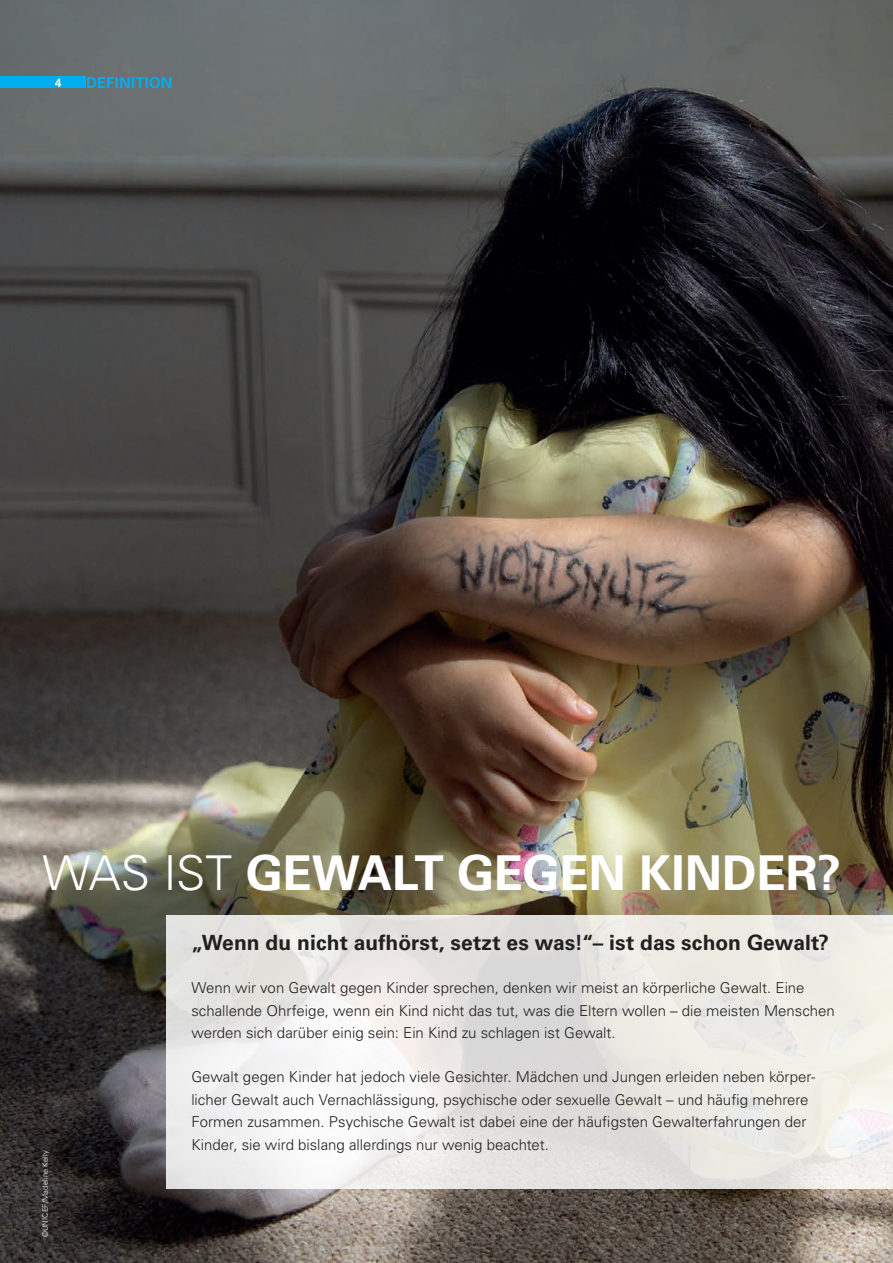
<style>
.page{position:relative;width:893px;height:1263px;background:#fff}
.page>*{position:absolute;margin:0;border:0;box-sizing:border-box;transform-origin:0 0}
.t1{font:700 48px "Univers LT Std";letter-spacing:-.01em;color:#fff}
.t2{font:700 21px "Univers LT Std";letter-spacing:.005em;color:#231f20}
.t3{font:300 15px/22.5px "Univers LT Std";color:#231f20}
.t4{font:700 15px "Univers LT Std";letter-spacing:.01em;color:#00aeef}
.t5{font:700 12px "Univers LT Std";color:#fff;scale:.95 1}
.t6{font:300 7.5px "Univers LT Std";letter-spacing:.02em;color:#fff}
.s1{font-weight:300}
</style>
<div class="page">
<img style="left:0;top:0;width:893px;height:1263px">
<div style="left:0;top:77px;width:85px;height:11px;background:#00aeef"></div>
<svg style="left:166px;top:915px;width:727px;height:273px;fill:#eceae5"></svg>
<p class="t5" style="left:55px;top:75px;width:8px">4</p>
<p class="t4" style="left:86px;top:74px;width:88px">DEFINITION</p>
<h1 class="t1" style="left:43px;top:844px;width:800px"><span class="s1">WAS IST</span> GEWALT GEGEN KINDER?</h1>
<p class="t6" style="left:41px;top:1237px;width:88px;rotate:-90deg">©UNICEF/Madeline Kelly</p>
<h2 class="t2" style="left:191px;top:930px;width:639px">„Wenn du nicht aufhörst, setzt es was!“– ist das schon Gewalt?</h2>
<p class="t3" style="left:191px;top:977px;width:645px">Wenn wir von Gewalt gegen Kinder sprechen, denken wir meist an körperliche Gewalt. Eine schallende Ohrfeige, wenn ein Kind nicht das tut, was die Eltern wollen – die meisten Menschen werden sich darüber einig sein: Ein Kind zu schlagen ist Gewalt.</p>
<p class="t3" style="left:191px;top:1066px;width:626px">Gewalt gegen Kinder hat jedoch viele Gesichter. Mädchen und Jungen erleiden neben körper&shy;licher Gewalt auch Vernachlässigung, psychische oder sexuelle Gewalt – und häufig mehrere Formen zusammen. Psychische Gewalt ist dabei eine der häufigsten Gewalterfahrungen der Kinder, sie wird bislang allerdings nur wenig beachtet.</p>
</div>
